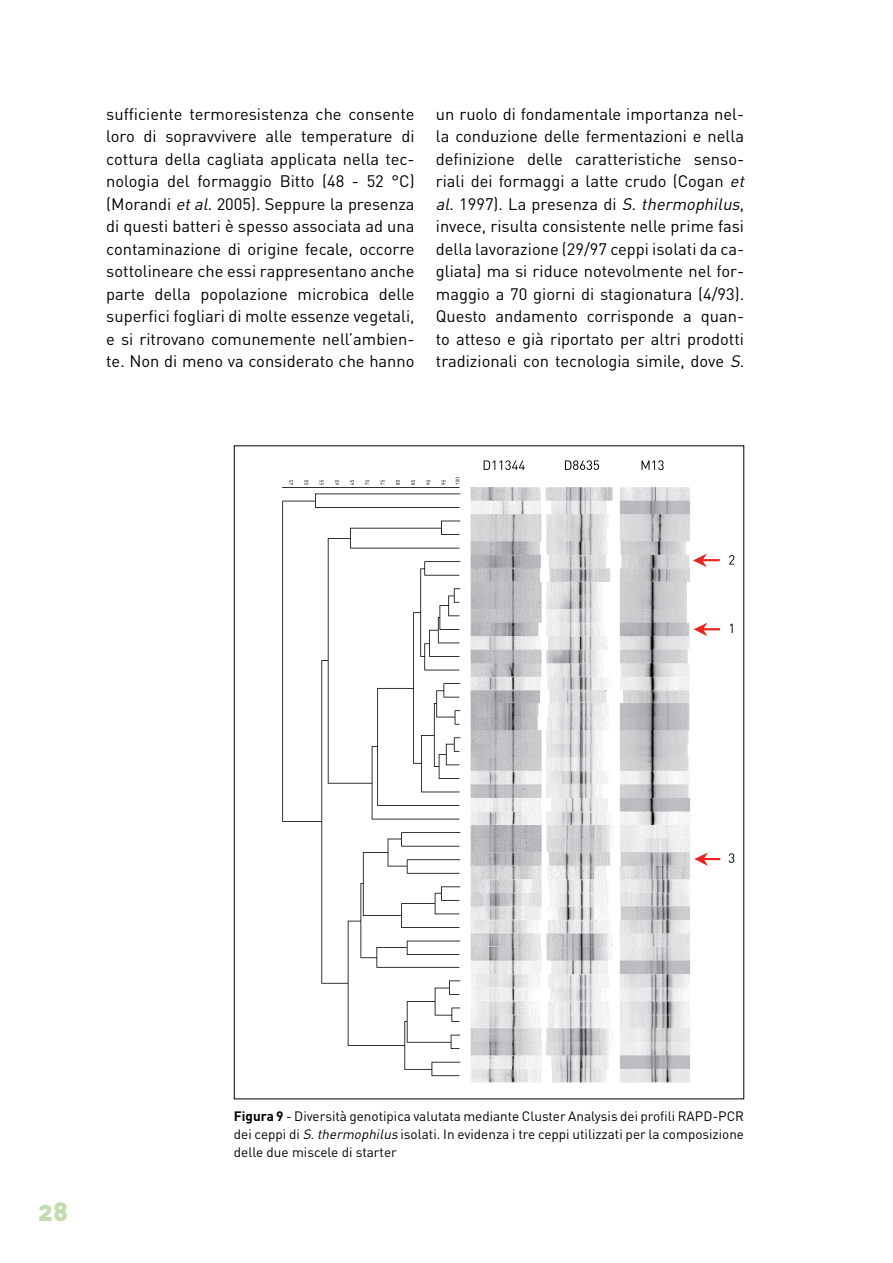
<style>
.page{position:relative;width:893px;height:1263px;background:#fff}
.page>*{position:absolute;margin:0;border:0;box-sizing:border-box;transform-origin:0 0}
.t1{font:26.25px "DIN Black Alternate";color:#c2dbaf}
.t2{font:16.5px/22.5px "DIN";color:#000;text-align:justify}
.t3{font:13.5px/18px "DIN";color:#000;text-align:justify}
.t4{font:700 13.2px "Times New Roman";color:#000}
.s1{font-style:italic}
.s2{font-weight:700}
</style>
<div class="page">
<img style="left:282px;top:468px;width:439px;height:615px">
<svg style="left:693px;top:553px;width:27px;height:14px"></svg>
<svg style="left:694px;top:852px;width:26px;height:14px"></svg>
<svg style="left:694px;top:623px;width:26px;height:13px"></svg>
<div style="left:285px;top:477px;width:181px;height:10px;background:#fff"></div>
<svg style="left:729px;top:555px;width:5px;height:9px"></svg>
<svg style="left:730px;top:624px;width:3px;height:9px"></svg>
<svg style="left:729px;top:853px;width:5px;height:10px"></svg>
<svg style="left:484px;top:460px;width:41px;height:10px"></svg>
<svg style="left:565px;top:460px;width:34px;height:10px"></svg>
<svg style="left:641px;top:460px;width:23px;height:10px"></svg>
<svg style="left:289px;top:480px;width:4px;height:5px"></svg>
<svg style="left:304px;top:480px;width:4px;height:5px"></svg>
<svg style="left:320px;top:480px;width:3px;height:5px"></svg>
<svg style="left:335px;top:480px;width:4px;height:5px"></svg>
<svg style="left:350px;top:480px;width:4px;height:5px"></svg>
<svg style="left:365px;top:480px;width:4px;height:5px"></svg>
<svg style="left:381px;top:480px;width:3px;height:5px"></svg>
<svg style="left:396px;top:480px;width:4px;height:5px"></svg>
<svg style="left:411px;top:480px;width:4px;height:5px"></svg>
<svg style="left:426px;top:480px;width:4px;height:5px"></svg>
<svg style="left:442px;top:480px;width:3px;height:5px"></svg>
<svg style="left:456px;top:477px;width:3px;height:8px"></svg>
<p class="t2" style="left:106px;top:102px;width:310px">sufficiente termoresistenza che consente loro di sopravvivere alle temperature di cottura della cagliata applicata nella tec&shy;nologia del formaggio Bitto (48 - 52 °C) (Morandi <span class="s1">etal</span>. 2005). Seppure la presenza di questi batteri è spesso associata ad una contaminazione di origine fecale, occorre sottolineare che essi rappresentano anche parte della popolazione microbica delle superfici fogliari di molte essenze vegetali, e si ritrovano comunemente nell’ambien&shy;te. Non di meno va considerato che hanno</p>
<p class="t2" style="left:436px;top:102px;width:314px;text-align:left">un ruolo di fondamentale importanza nel&shy;la conduzione delle fermentazioni e nella definizione delle caratteristiche senso&shy;riali dei formaggi a latte crudo (Cogan <span class="s1">et al</span>. 1 9 9 7 ) . La p re s e n z a d i <span class="s1">S. thermophilus</span>, invece, risulta consistente nelle prime fasi della lavorazione (29/97 ceppi isolati da ca&shy;gliata) ma si riduce notevolmente nel for&shy;maggio a 70 giorni di stagionatura (4/93).<br>Questo andamento corrisponde a quan&shy;to atteso e già riportato per altri prodotti tradizionali con tecnologia simile, dove <span class="s1">S.</span></p>
<p class="t4" style="left:226px;top:334px;width:49px">Figura 9</p>
<h1 class="t1" style="left:38px;top:1194px;width:32px">28</h1>
<p class="t3" style="left:234px;top:1106px;width:512px"><span class="s2">Figura 9</span> - Diversità genotipica valutata mediante Cluster Analysis dei profili RAPD-PCR dei ceppi di <span class="s1">S.thermophilus</span> isolati. In evidenza i tre ceppi utilizzati per la composizione delle due miscele di starter</p>
</div>
